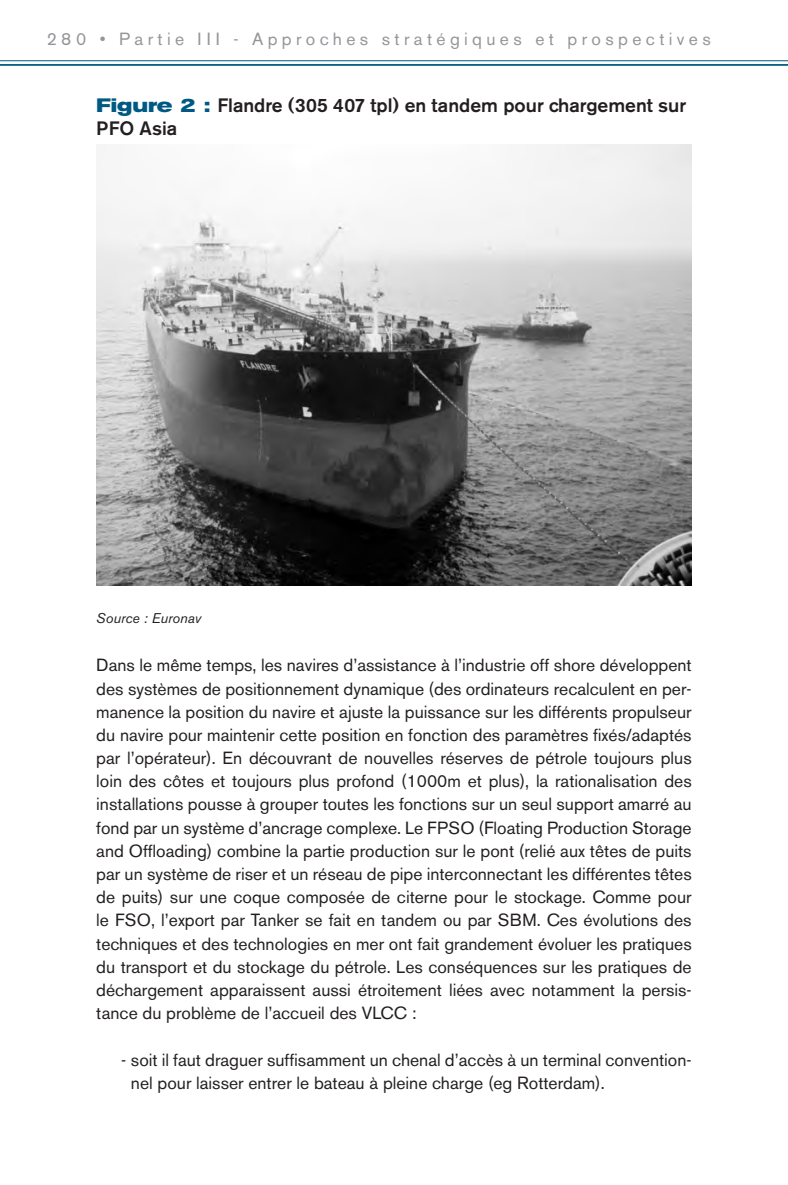
<style>
.page{position:relative;width:788px;height:1185px;background:#fff}
.page>*{position:absolute;margin:0;border:0;box-sizing:border-box;transform-origin:0 0}
.Titre_tableau{font:500 19.25px/23.1px "Akzidenz Grotesk BE";color:#231f20}
.texte_courant{font:17.5px/23.1px "Akzidenz Grotesk BE";color:#231f20;text-align:justify}
.t1{font:17.5px "Akzidenz Grotesk BE";letter-spacing:.25em;color:#939598}
.source{font:italic 14px "Akzidenz Grotesk BE";color:#231f20}
.s1{font-weight:700;font-stretch:expanded;color:#005983}
</style>
<div class="page">
<hr style="left:0;top:60px;width:788px;height:1px;background:#005983">
<hr style="left:0;top:64px;width:788px;height:2px;background:#005983">
<img style="left:96px;top:144px;width:596px;height:441px">
<p class="t1" style="left:47px;top:28px;width:665px">280 • Partie III - Approches stratégiques et prospectives</p>
<p class="Titre_tableau" style="left:96px;top:93px;width:591px"><span class="s1">Figure 2 :</span> Flandre (305 407 tpl) en tandem pour chargement sur<br>PFO Asia</p>
<p class="source" style="left:96px;top:610px;width:106px">Source : Euronav</p>
<p class="texte_courant" style="left:96px;top:654px;width:597px">Dans le même temps, les navires d’assistance à l’industrie off shore développent des systèmes de positionnement dynamique (des ordinateurs recalculent en per&shy;manence la position du navire et ajuste la puissance sur les différents propulseur du navire pour maintenir cette position en fonction des paramètres fixés/adaptés par l’opérateur). En découvrant de nouvelles réserves de pétrole toujours plus loin des côtes et toujours plus profond (1000m et plus), la rationalisation des installations pousse à grouper toutes les fonctions sur un seul support amarré au fond par un système d’ancrage complexe. Le FPSO (Floating Production Storage and Offloading) combine la partie production sur le pont (relié aux têtes de puits par un système de riser et un réseau de pipe interconnectant les différentes têtes de puits) sur une coque composée de citerne pour le stockage. Comme pour le FSO, l’export par Tanker se fait en tandem ou par SBM. Ces évolutions des techniques et des technologies en mer ont fait grandement évoluer les pratiques du transport et du stockage du pétrole. Les conséquences sur les pratiques de déchargement apparaissent aussi étroitement liées avec notamment la persis&shy;tance du problème de l’accueil des VLCC :</p>
<p class="texte_courant" style="left:131px;top:1048px;width:562px;text-indent:-10px">- soit il faut draguer suffisamment un chenal d’accès à un terminal convention&shy;nel pour laisser entrer le bateau à pleine charge (eg Rotterdam).</p>
</div>
